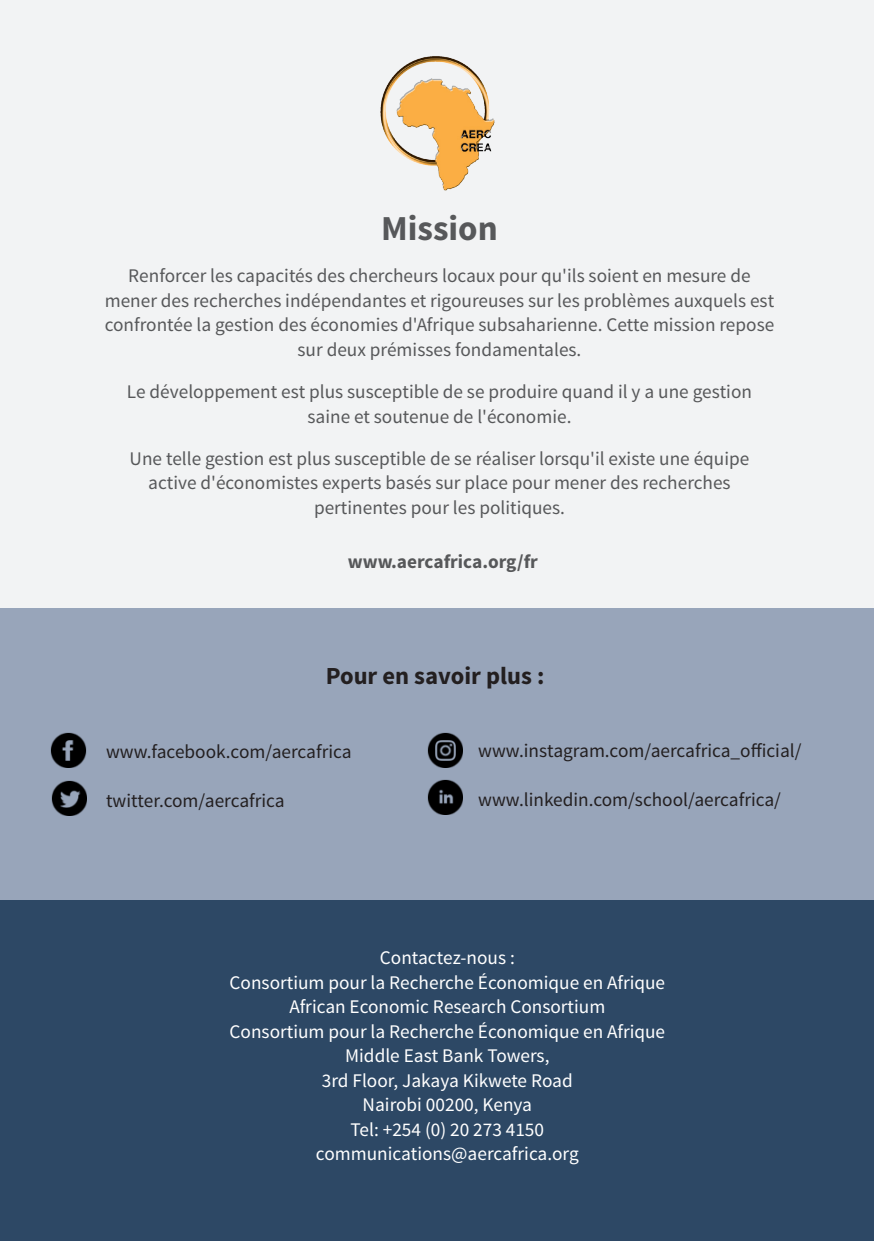
<style>
.page{position:relative;width:874px;height:1241px;background:#fff}
.page>*{position:absolute;margin:0;border:0;box-sizing:border-box;transform-origin:0 0}
.Head_1{font:700 35px "Source Sans Pro";color:#57585a}
.Para_1_Head_A{font:700 24.5px "Source Sans Pro";color:#231f20}
.Para_1_Head_A-2{font:19.25px/24.5px "Source Sans Pro";color:#57585a;text-align:center}
.Para_1_Head_A-3{font:19.25px "Source Sans Pro";color:#fff}
.Body_text{font:19.25px "Source Sans Pro";color:#231f20}
.Para_1_Head_A-4{font:700 19.25px "Source Sans Pro";color:#57585a}
</style>
<div class="page">
<div style="left:0;top:0;width:873px;height:684px;background:#f2f3f4"></div>
<div style="left:0;top:608px;width:873px;height:305px;background:#98a5ba"></div>
<div style="left:0;top:900px;width:873px;height:340px;background:#2d4865"></div>
<img style="left:51px;top:732px;width:35px;height:35px">
<img style="left:51px;top:780px;width:36px;height:35px">
<img style="left:427px;top:779px;width:35px;height:35px">
<img style="left:427px;top:732px;width:35px;height:35px">
<img style="left:380px;top:56px;width:115px;height:135px">
<p class="Head_1" style="left:381px;top:206px;width:118px">Mission</p>
<p class="Para_1_Head_A-2" style="left:105px;top:264px;width:670px">Renforcer les capacités des chercheurs locaux pour qu'ils soient en mesure de mener des recherches indépendantes et rigoureuses sur les problèmes auxquels est confrontée la gestion des économies d'Afrique subsaharienne. Cette mission repose sur deux prémisses fondamentales.</p>
<p class="Para_1_Head_A-2" style="left:127px;top:379px;width:626px">Le développement est plus susceptible de se produire quand il y a une gestion saine et soutenue de l'économie.</p>
<p class="Para_1_Head_A-2" style="left:130px;top:446px;width:621px">Une telle gestion est plus susceptible de se réaliser lorsqu'il existe une équipe active d'économistes experts basés sur place pour mener des recherches pertinentes pour les politiques.</p>
<p class="Para_1_Head_A-4" style="left:347px;top:549px;width:191px">www.aercafrica.org/fr</p>
<p class="Para_1_Head_A" style="left:325px;top:659px;width:220px">Pour en savoir plus :</p>
<p class="Body_text" style="left:106px;top:739px;width:247px">www.facebook.com/aercafrica</p>
<p class="Body_text" style="left:106px;top:788px;width:180px">twitter.com/aercafrica</p>
<p class="Body_text" style="left:478px;top:738px;width:324px">www.instagram.com/aercafrica_official/</p>
<p class="Body_text" style="left:478px;top:787px;width:304px">www.linkedin.com/school/aercafrica/</p>
<p class="Para_1_Head_A-3" style="left:380px;top:945px;width:136px">Contactez-nous :</p>
<p class="Para_1_Head_A-3" style="left:229px;top:970px;width:437px">Consortium pour la Recherche Économique en Afrique</p>
<p class="Para_1_Head_A-3" style="left:289px;top:994px;width:317px">African Economic Research Consortium</p>
<p class="Para_1_Head_A-3" style="left:229px;top:1019px;width:437px">Consortium pour la Recherche Économique en Afrique</p>
<p class="Para_1_Head_A-3" style="left:345px;top:1043px;width:206px">Middle East Bank Towers,</p>
<p class="Para_1_Head_A-3" style="left:322px;top:1068px;width:252px">3rd Floor, Jakaya Kikwete Road</p>
<p class="Para_1_Head_A-3" style="left:362px;top:1092px;width:171px">Nairobi 00200, Kenya</p>
<p class="Para_1_Head_A-3" style="left:350px;top:1117px;width:195px">Tel: +254 (0) 20 273 4150</p>
<p class="Para_1_Head_A-3" style="left:316px;top:1141px;width:264px">communications@aercafrica.org</p>
</div>
